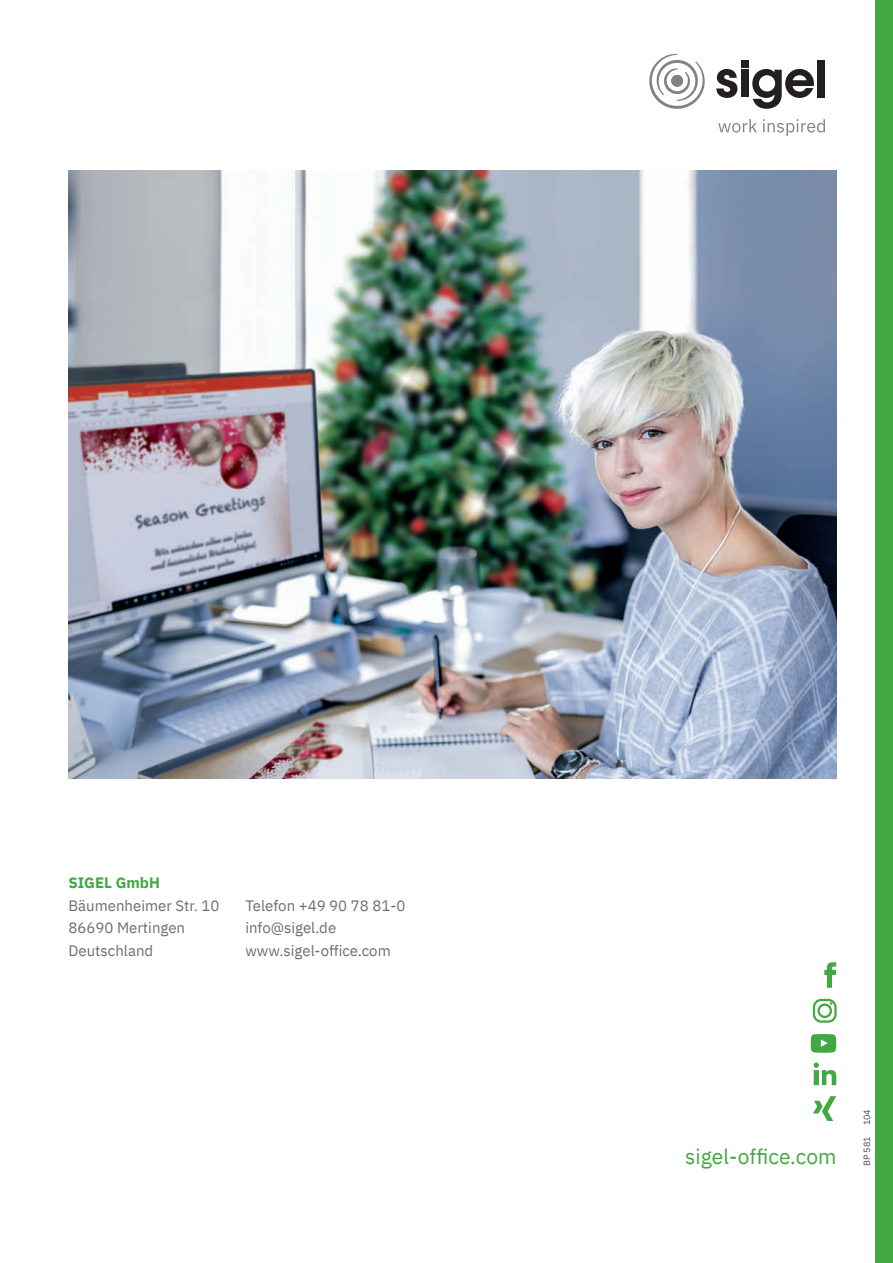
<style>
.page{position:relative;width:893px;height:1263px;background:#fff}
.page>*{position:absolute;margin:0;border:0;box-sizing:border-box;transform-origin:0 0}
.t1{font:21px "IBM Plex Sans";letter-spacing:.005em;color:#43a842}
.t2{font:15px/22.5px "IBM Plex Sans";color:#6c6d70}
.t3{font:700 15px "IBM Plex Sans";color:#43a842}
.t4{font:9px "IBM Plex Sans";letter-spacing:.005em;color:#47515a}
</style>
<div class="page">
<div style="left:875px;top:0;width:18px;height:1263px;background:#43a842"></div>
<img style="left:68px;top:170px;width:768px;height:609px">
<svg style="left:824px;top:962px;width:12px;height:26px"></svg>
<svg style="left:811px;top:1034px;width:25px;height:19px"></svg>
<svg style="left:814px;top:1062px;width:22px;height:23px"></svg>
<svg style="left:813px;top:1096px;width:23px;height:25px"></svg>
<div style="left:813px;top:999px;width:24px;height:24px;border:2px solid #43a842;border-radius:7px"></div>
<div style="left:817px;top:1003px;width:15px;height:15px;border:2px solid #43a842;border-radius:50%"></div>
<svg style="left:716px;top:69px;width:21px;height:29px"></svg>
<div style="left:741px;top:70px;width:7px;height:27px;background:#231f20"></div>
<div style="left:818px;top:60px;width:7px;height:37px;background:#231f20"></div>
<div style="left:741px;top:60px;width:7px;height:7px;background:#231f20"></div>
<svg style="left:649px;top:54px;width:56px;height:55px"></svg>
<svg style="left:752px;top:69px;width:62px;height:40px"></svg>
<svg style="left:718px;top:119px;width:107px;height:17px"></svg>
<p class="t3" style="left:68px;top:871px;width:93px">SIGEL GmbH</p>
<p class="t2" style="left:68px;top:893px;width:152px">Bäumenheimer Str. 10<br>86690 Mertingen<br>Deutschland</p>
<p class="t2" style="left:245px;top:893px;width:162px">Telefon +49 90 78 81-0 info@sigel.de www.sigel-office.com</p>
<h1 class="t1" style="left:685px;top:1141px;width:153px">sigel-office.com</h1>
<p class="t4" style="left:860px;top:1166px;width:59px;rotate:-90deg">BP 581 104</p>
</div>
